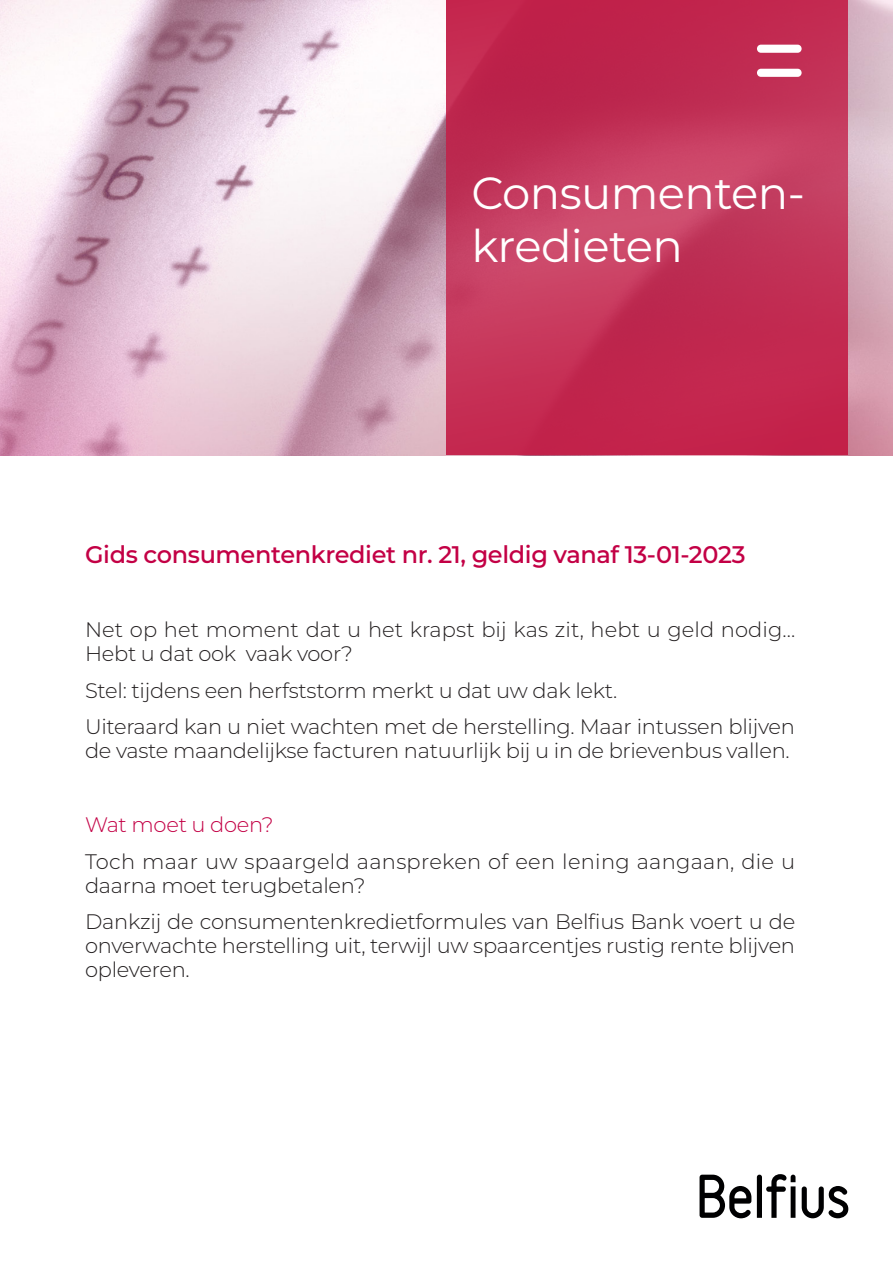
<style>
.page{position:relative;width:893px;height:1263px;background:#fff}
.page>*{position:absolute;margin:0;border:0;box-sizing:border-box;transform-origin:0 0}
.lopende__9_5op12_ipv{font:45px "Belfius 21";letter-spacing:-.015em;color:#fff}
.inleiding{font:600 24px "Belfius 21";letter-spacing:-.015em;color:#c30045}
.inleiding-2{font:300 21px/24px "Belfius 21";letter-spacing:-.015em;color:#231f20}
.inleiding-3{font:300 21px/24px "Belfius 21";letter-spacing:.015em;color:#231f20}
.inleiding-4{font:300 21px/24px "Belfius 21";letter-spacing:.005em;color:#231f20}
.inleiding-5{font:300 21px "Belfius 21";letter-spacing:-.015em;color:#c30045}
</style>
<div class="page">
<img style="left:0;top:0;width:893px;height:455px">
<svg style="left:446px;top:0;width:402px;height:455px;background:#c33056"></svg>
<div style="left:757px;top:69px;width:45px;height:8px;background:#fff;border-radius:4px"></div>
<div style="left:757px;top:45px;width:45px;height:8px;background:#fff;border-radius:4px"></div>
<svg style="left:699px;top:1175px;width:52px;height:43px"></svg>
<svg style="left:757px;top:1174px;width:38px;height:44px"></svg>
<svg style="left:802px;top:1186px;width:46px;height:32px"></svg>
<p class="lopende__9_5op12_ipv" style="left:471px;top:165px;width:335px">Consumenten-</p>
<p class="lopende__9_5op12_ipv" style="left:471px;top:218px;width:213px">kredieten</p>
<p class="inleiding" style="left:85px;top:540px;width:662px">Gids consumentenkrediet nr. 21, geldig vanaf 13-01-2023</p>
<p class="inleiding-4" style="left:85px;top:617px;width:712px">Net op het moment dat u het krapst bij kas zit, hebt u geld nodig...<br>Hebt u dat ook vaak voor?</p>
<p class="inleiding-2" style="left:85px;top:678px;width:534px">Stel: tijdens een herfststorm merkt u dat uw dak lekt.</p>
<p class="inleiding-2" style="left:85px;top:715px;width:711px">Uiteraard kan u niet wachten met de herstelling. Maar intussen blijven de vaste maandelijkse facturen natuurlijk bij u in de brievenbus vallen.</p>
<p class="inleiding-5" style="left:85px;top:811px;width:190px">Wat moet u doen?</p>
<p class="inleiding-3" style="left:85px;top:849px;width:712px">Toch maar uw spaargeld aanspreken of een lening aangaan, die u daarna moet terugbetalen?</p>
<p class="inleiding-2" style="left:85px;top:910px;width:712px;text-align:justify">Dankzij de consumentenkredietformules van Belfius Bank voert u de onverwachte herstelling uit, terwijl uw spaarcentjes rustig rente blijven opleveren.</p>
</div>
